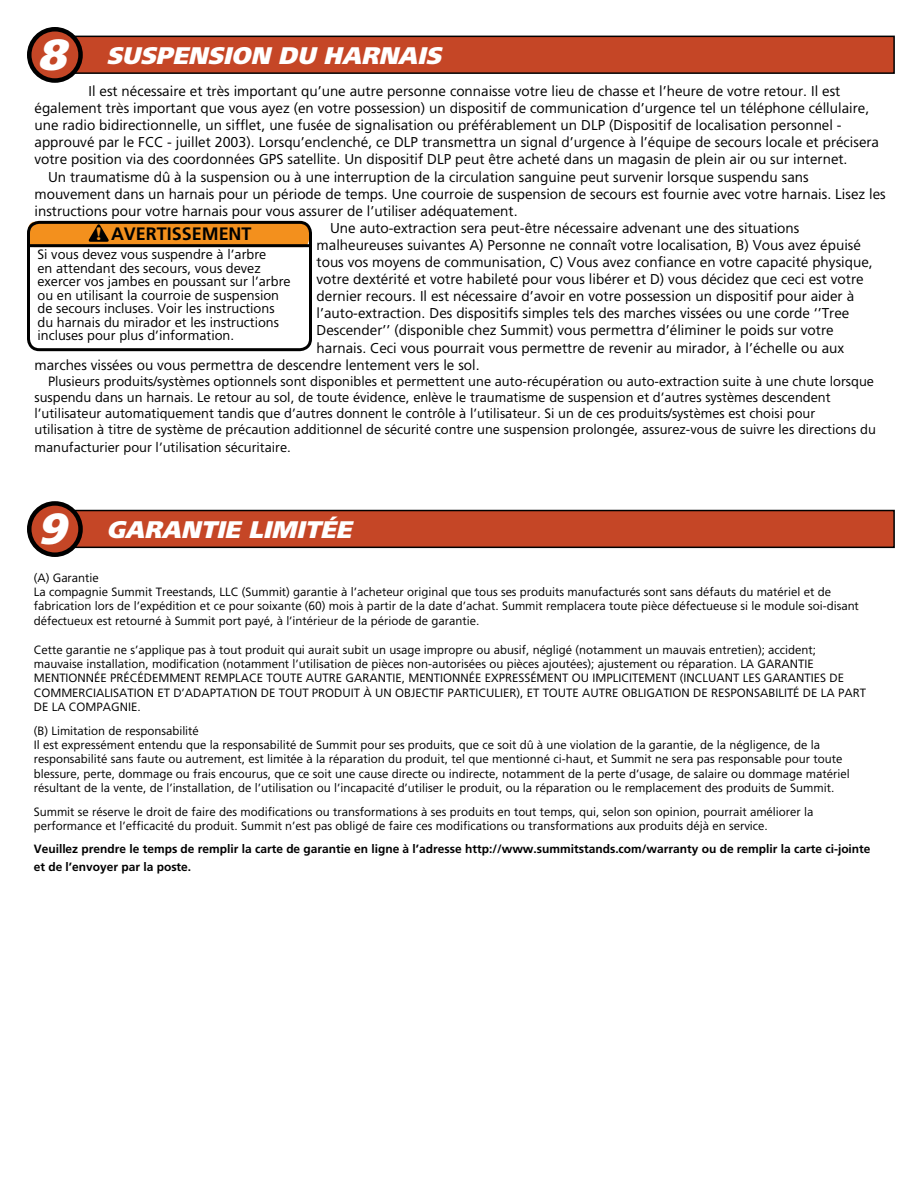
<style>
.page{position:relative;width:918px;height:1188px;background:#fff}
.page>*{position:absolute;margin:0;border:0;box-sizing:border-box;transform-origin:0 0}
.t1{font:italic 900 43.5px "Weissach";color:#fff}
.t2{font:italic 900 24px "Weissach";color:#fff}
.t3{font:700 20.25px "Garamand SW";color:#f3901d}
.t4{font:700 18px "Weissach";color:#000}
.t5{font:14.25px "Weissach";color:#000}
.t6{font:13.5px/13.5px "Weissach";color:#000}
.t7{font:12px/14.4px "Weissach";color:#000}
.t8{font:700 12px/17.9px "Weissach";color:#000}
</style>
<div class="page">
<div style="left:73px;top:36px;width:821px;height:37px;background:#c54626"></div>
<div style="left:72px;top:36px;width:823px;height:38px;border:2px solid #000"></div>
<div style="left:29px;top:29px;width:52px;height:52px;background:#c54626;border-radius:50%"></div>
<div style="left:27px;top:27px;width:56px;height:56px;border:4px solid #000;border-radius:50%"></div>
<div style="left:73px;top:511px;width:821px;height:36px;background:#c54626"></div>
<div style="left:72px;top:510px;width:823px;height:38px;border:2px solid #000"></div>
<div style="left:29px;top:503px;width:52px;height:52px;background:#c54626;border-radius:50%"></div>
<div style="left:27px;top:501px;width:56px;height:56px;border:4px solid #000;border-radius:50%"></div>
<div style="left:29px;top:222px;width:279px;height:22px;background:#f3901d"></div>
<hr style="left:28px;top:244px;width:281px;height:3px;background:#000">
<div style="left:27px;top:221px;width:285px;height:130px;border:3px solid #000;border-radius:11px"></div>
<h1 class="t1" style="left:38px;top:28px;width:30px">8</h1>
<h2 class="t2" style="left:106px;top:41px;width:336px">SUSPENSION DU HARNAIS</h2>
<p class="t5" style="left:88px;top:83px;width:753px">Il est nécessaire et très important qu’une autre personne connaisse votre lieu de chasse et l’heure de votre retour. Il est</p>
<p class="t5" style="left:35px;top:100px;width:836px">également très important que vous ayez (en votre possession) un dispositif de communication d’urgence tel un téléphone céllulaire,</p>
<p class="t5" style="left:35px;top:117px;width:809px">une radio bidirectionnelle, un sifflet, une fusée de signalisation ou préférablement un DLP (Dispositif de localisation personnel -</p>
<p class="t5" style="left:35px;top:134px;width:846px">approuvé par le FCC - juillet 2003). Lorsqu’enclenché, ce DLP transmettra un signal d’urgence à l’équipe de secours locale et précisera</p>
<p class="t5" style="left:35px;top:151px;width:815px">votre position via des coordonnées GPS satellite. Un dispositif DLP peut être acheté dans un magasin de plein air ou sur internet.</p>
<p class="t5" style="left:48px;top:168px;width:762px">Un traumatisme dû à la suspension ou à une interruption de la circulation sanguine peut survenir lorsque suspendu sans</p>
<p class="t5" style="left:35px;top:185px;width:853px">mouvement dans un harnais pour un période de temps. Une courroie de suspension de secours est fournie avec votre harnais. Lisez les</p>
<p class="t5" style="left:35px;top:203px;width:485px">instructions pour votre harnais pour vous assurer de l’utiliser adéquatement.</p>
<p class="t5" style="left:330px;top:220px;width:471px">Une auto-extraction sera peut-être nécessaire advenant une des situations</p>
<p class="t5" style="left:317px;top:237px;width:546px">malheureuses suivantes A) Personne ne connaît votre localisation, B) Vous avez épuisé</p>
<p class="t5" style="left:317px;top:254px;width:558px">tous vos moyens de communisation, C) Vous avez confiance en votre capacité physique,</p>
<p class="t5" style="left:317px;top:271px;width:549px">votre dextérité et votre habileté pour vous libérer et D) vous décidez que ceci est votre</p>
<p class="t5" style="left:317px;top:288px;width:539px">dernier recours. Il est nécessaire d’avoir en votre possession un dispositif pour aider à</p>
<p class="t5" style="left:317px;top:305px;width:534px">l’auto-extraction. Des dispositifs simples tels des marches vissées ou une corde ‘’Tree</p>
<p class="t5" style="left:317px;top:322px;width:519px">Descender’’ (disponible chez Summit) vous permettra d’éliminer le poids sur votre</p>
<p class="t5" style="left:317px;top:339px;width:529px">harnais. Ceci vous pourrait vous permettre de revenir au mirador, à l’échelle ou aux</p>
<p class="t5" style="left:35px;top:356px;width:447px">marches vissées ou vous permettra de descendre lentement vers le sol.</p>
<p class="t6" style="left:34px;top:373px;width:843px;line-height:16.5px;text-indent:14px">Plusieurs produits/systèmes optionnels sont disponibles et permettent une auto-récupération ou auto-extraction suite à une chute lorsque suspendu dans un harnais. Le retour au sol, de toute évidence, enlève le traumatisme de suspension et d’autres systèmes descendent l’utilisateur automatiquement tandis que d’autres donnent le contrôle à l’utilisateur. Si un de ces produits/systèmes est choisi pour utilisation à titre de système de précaution additionnel de sécurité contre une suspension prolongée, assurez-vous de suivre les directions du manufacturier pour l’utilisation sécuritaire.</p>
<h3 class="t3" style="left:95px;top:220px;width:8px">!</h3>
<p class="t6" style="left:38px;top:248px;width:255px">Si vous devez vous suspendre à l’arbre<br>en attendant des secours, vous devez exercer vos jambes en poussant sur l’arbre ou en utilisant la courroie de suspension de secours incluses. Voir les instructions du harnais du mirador et les instructions incluses pour plus d’information.</p>
<h3 class="t4" style="left:111px;top:223px;width:142px">AVERTISSEMENT</h3>
<h1 class="t1" style="left:38px;top:502px;width:30px">9</h1>
<h2 class="t2" style="left:106px;top:515px;width:246px">GARANTIE LIMITÉE</h2>
<p class="t7" style="left:34px;top:570px;width:827px">(A) Garantie<br>La compagnie Summit Treestands, LLC (Summit) garantie à l’acheteur original que tous ses produits manufacturés sont sans défauts du matériel et de fabrication lors de l’expédition et ce pour soixante (60) mois à partir de la date d’achat. Summit remplacera toute pièce défectueuse si le module soi-disant défectueux est retourné à Summit port payé, à l’intérieur de la période de garantie.</p>
<p class="t7" style="left:34px;top:642px;width:834px">Cette garantie ne s’applique pas à tout produit qui aurait subit un usage impropre ou abusif, négligé (notamment un mauvais entretien); accident; mauvaise installation, modification (notamment l’utilisation de pièces non-autorisées ou pièces ajoutées); ajustement ou réparation. LA GARANTIE MENTIONNÉE PRÉCÉDEMMENT REMPLACE TOUTE AUTRE GARANTIE, MENTIONNÉE EXPRESSÉMENT OU IMPLICITEMENT (INCLUANT LES GARANTIES DE COMMERCIALISATION ET D’ADAPTATION DE TOUT PRODUIT À UN OBJECTIF PARTICULIER), ET TOUTE AUTRE OBLIGATION DE RESPONSABILITÉ DE LA PART DE LA COMPAGNIE.</p>
<p class="t7" style="left:34px;top:723px;width:817px">(B) Limitation de responsabilité<br>Il est expressément entendu que la responsabilité de Summit pour ses produits, que ce soit dû à une violation de la garantie, de la négligence, de la responsabilité sans faute ou autrement, est limitée à la réparation du produit, tel que mentionné ci-haut, et Summit ne sera pas responsable pour toute blessure, perte, dommage ou frais encourus, que ce soit une cause directe ou indirecte, notamment de la perte d’usage, de salaire ou dommage matériel résultant de la vente, de l’installation, de l’utilisation ou l’incapacité d’utiliser le produit, ou la réparation ou le remplacement des produits de Summit.</p>
<p class="t7" style="left:34px;top:804px;width:781px">Summit se réserve le droit de faire des modifications ou transformations à ses produits en tout temps, qui, selon son opinion, pourrait améliorer la performance et l’efficacité du produit. Summit n’est pas obligé de faire ces modifications ou transformations aux produits déjà en service.</p>
<p class="t8" style="left:34px;top:840px;width:838px">Veuillez prendre le temps de remplir la carte de garantie en ligne à l’adresse http://www.summitstands.com/warranty ou de remplir la carte ci-jointe et de l’envoyer par la poste.</p>
</div>
